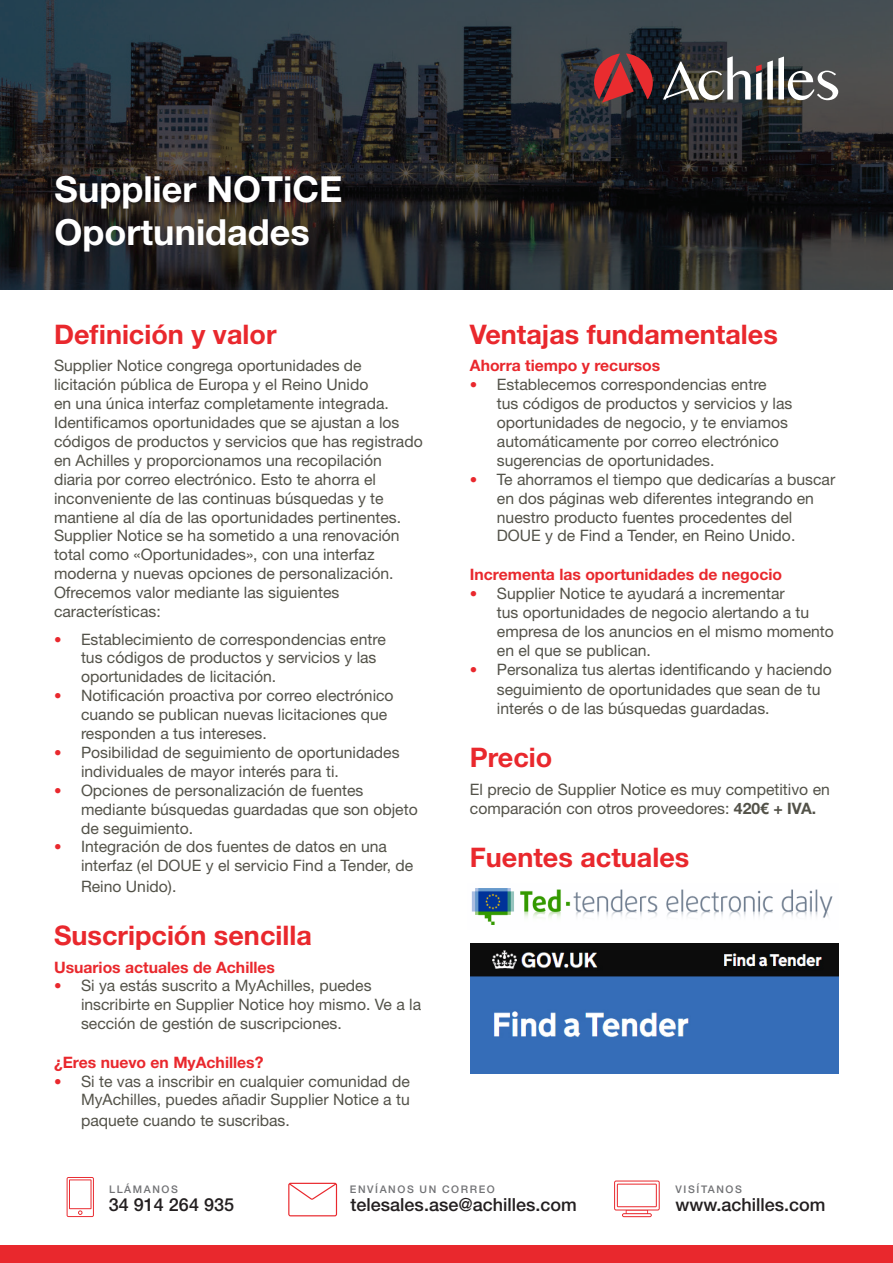
<style>
.page{position:relative;width:893px;height:1263px;background:#fff}
.page>*{position:absolute;margin:0;border:0;box-sizing:border-box;transform-origin:0 0}
.t1{font:700 36px/43.2px "Helvetica Neue LT Std";color:#fff}
.t2{font:700 27px "Helvetica Neue LT Std";color:#e9282d}
.t3{font:500 18px "Helvetica Neue LT Std";color:#231f20}
.t4{font:15.75px/18.9px "Helvetica Neue LT Std";color:#535249}
.t5{font:700 15.75px "Helvetica Neue LT Std";color:#e9282d}
.t6{font:500 10.5px "Helvetica Neue LT Std";letter-spacing:.15em;color:#717275}
.s1{font-size:15px;color:#e9282d}
.s2{font-weight:700}
</style>
<div class="page">
<img style="left:0;top:0;width:893px;height:289px">
<div style="left:0;top:1246px;width:893px;height:17px;background:#e9282d"></div>
<svg style="left:614px;top:1180px;width:46px;height:37px"></svg>
<svg style="left:67px;top:1177px;width:27px;height:40px"></svg>
<svg style="left:288px;top:1183px;width:49px;height:33px"></svg>
<svg style="left:663px;top:56px;width:175px;height:44px"></svg>
<svg style="left:594px;top:53px;width:59px;height:50px;background:#8e2c31"></svg>
<img style="left:471px;top:888px;width:362px;height:37px">
<img style="left:470px;top:944px;width:369px;height:129px">
<p class="t1" style="left:55px;top:167px;width:289px">Supplier NOTiCE<br>Oportunidades</p>
<p class="t2" style="left:54px;top:318px;width:224px">Definición y valor</p>
<p class="t4" style="left:54px;top:356px;width:370px">Supplier Notice congrega oportunidades de licitación pública de Europa y el Reino Unido<br>en una única interfaz completamente integrada.<br>Identificamos oportunidades que se ajustan a los códigos de productos y servicios que has registrado en Achilles y proporcionamos una recopilación diaria por correo electrónico. Esto te ahorra el inconveniente de las continuas búsquedas y te mantiene al día de las oportunidades pertinentes.<br>Supplier Notice se ha sometido a una renovación total como «Oportunidades», con una interfaz moderna y nuevas opciones de personalización.<br>Ofrecemos valor mediante las siguientes características:</p>
<p class="t4" style="left:81px;top:629px;width:306px;text-indent:-27px"><span class="s1">•</span> Establecimiento de correspondencias entre tus códigos de productos y servicios y las oportunidades de licitación.</p>
<p class="t4" style="left:81px;top:686px;width:314px;text-indent:-27px"><span class="s1">•</span> Notificación proactiva por correo electrónico cuando se publican nuevas licitaciones que responden a tus intereses.</p>
<p class="t4" style="left:81px;top:743px;width:320px;text-indent:-27px"><span class="s1">•</span> Posibilidad de seguimiento de oportunidades individuales de mayor interés para ti.</p>
<p class="t4" style="left:81px;top:780px;width:338px;text-indent:-27px"><span class="s1">•</span> Opciones de personalización de fuentes mediante búsquedas guardadas que son objeto de seguimiento.</p>
<p class="t4" style="left:81px;top:837px;width:334px;text-indent:-27px"><span class="s1">•</span> Integración de dos fuentes de datos en una interfaz (el DOUE y el servicio Find a Tender, de</p>
<p class="t4" style="left:81px;top:877px;width:97px">Reino Unido).</p>
<p class="t2" style="left:54px;top:919px;width:259px">Suscripción sencilla</p>
<p class="t5" style="left:54px;top:957px;width:223px">Usuarios actuales de Achilles</p>
<p class="t4" style="left:81px;top:976px;width:342px;text-indent:-27px"><span class="s1">•</span> Si ya estás suscrito a MyAchilles, puedes inscribirte en Supplier Notice hoy mismo. Ve a la sección de gestión de suscripciones.</p>
<p class="t5" style="left:54px;top:1052px;width:211px">¿Eres nuevo en MyAchilles?</p>
<p class="t4" style="left:54px;top:1071px;width:357px;text-align:right"><span class="s1">•</span> Si te vas a inscribir en cualquier comunidad de<br>MyAchilles, puedes añadir Supplier Notice a tu</p>
<p class="t4" style="left:81px;top:1111px;width:210px">paquete cuando te suscribas.</p>
<p class="t2" style="left:470px;top:318px;width:309px">Ventajas fundamentales</p>
<p class="t5" style="left:470px;top:356px;width:192px">Ahorra tiempo y recursos</p>
<p class="t4" style="left:497px;top:375px;width:297px;text-indent:-27px"><span class="s1">•</span> Establecemos correspondencias entre<br>tus códigos de productos y servicios y las oportunidades de negocio, y te enviamos automáticamente por correo electrónico sugerencias de oportunidades.</p>
<p class="t4" style="left:497px;top:469px;width:340px;text-indent:-27px"><span class="s1">•</span> Te ahorramos el tiempo que dedicarías a buscar en dos páginas web diferentes integrando en nuestro producto fuentes procedentes del DOUE y de Find a Tender, en Reino Unido.</p>
<p class="t5" style="left:470px;top:564px;width:314px">Incrementa las oportunidades de negocio</p>
<p class="t4" style="left:497px;top:583px;width:339px;text-indent:-27px"><span class="s1">•</span> Supplier Notice te ayudará a incrementar<br>tus oportunidades de negocio alertando a tu empresa de los anuncios en el mismo momento en el que se publican.</p>
<p class="t4" style="left:497px;top:659px;width:336px;line-height:19.5px;text-indent:-27px"><span class="s1">•</span> Personaliza tus alertas identificando y haciendo seguimiento de oportunidades que sean de tu interés o de las búsquedas guardadas.</p>
<p class="t2" style="left:470px;top:741px;width:84px">Precio</p>
<p class="t4" style="left:470px;top:779px;width:361px;line-height:19.5px">El precio de Supplier Notice es muy competitivo en comparación con otros proveedores: <span class="s2">420€ + IVA.</span></p>
<p class="t2" style="left:470px;top:841px;width:221px">Fuentes actuales</p>
<p class="t6" style="left:109px;top:1183px;width:70px">LLÁMANOS</p>
<p class="t6" style="left:350px;top:1183px;width:147px">ENVÍANOS UN CORREO</p>
<p class="t6" style="left:676px;top:1182px;width:68px">VISÍTANOS</p>
<p class="t3" style="left:109px;top:1194px;width:127px">34 914 264 935</p>
<p class="t3" style="left:351px;top:1193px;width:228px">telesales.ase@achilles.com</p>
<p class="t3" style="left:675px;top:1194px;width:152px">www.achilles.com</p>
</div>
